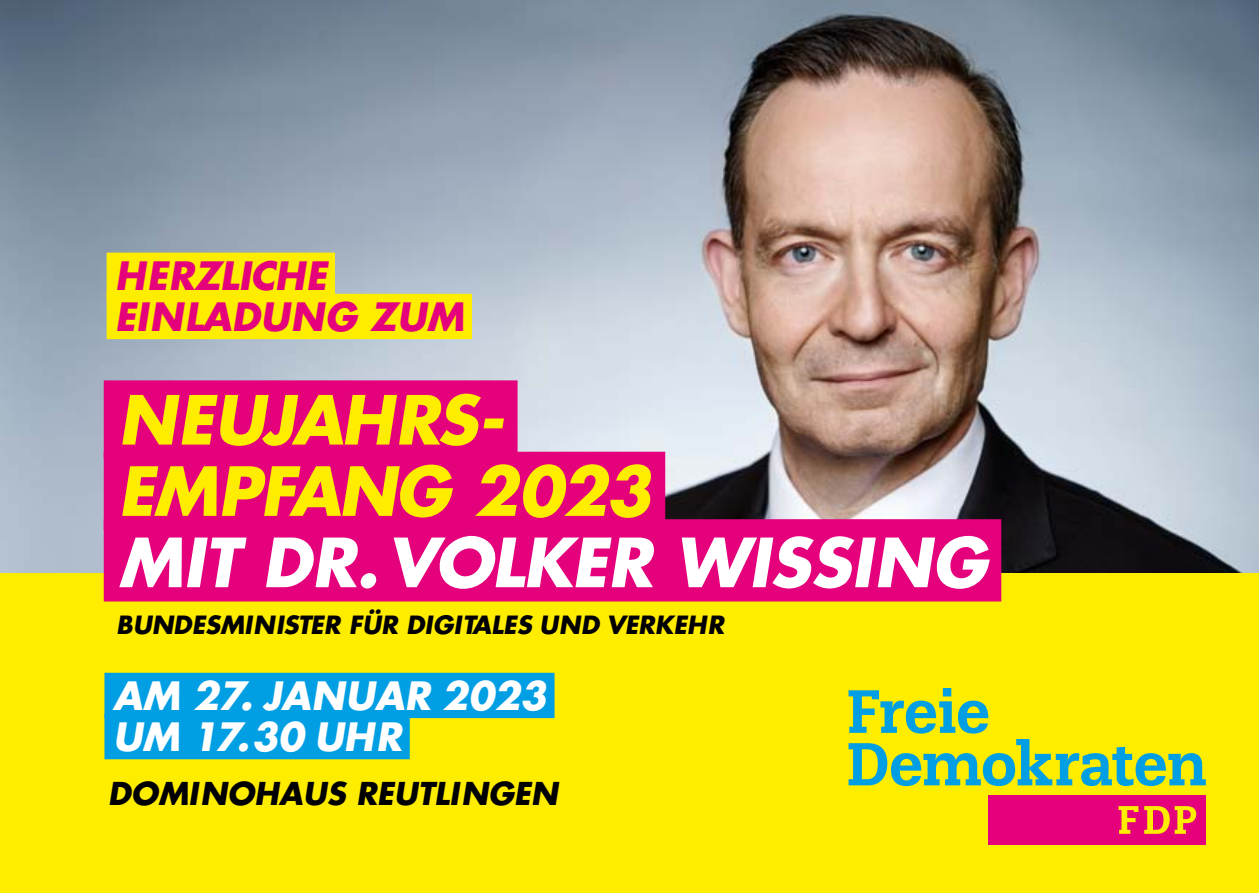
<style>
.page{position:relative;width:1259px;height:893px;background:#fff}
.page>*{position:absolute;margin:0;border:0;box-sizing:border-box;transform-origin:0 0}
.t1{font:italic 700 65.7px/71.4px "Futura LT";letter-spacing:-.02em;color:#ffed00}
.t2{font:italic 700 65.7px "Futura LT";color:#fff}
.t3{font:italic 700 38.1px/41.1px "Futura LT";color:#fff}
.t4{font:italic 700 38.1px/41.1px "Futura LT";color:#e5007c}
.t5{font:italic 700 30.6px "Futura LT";color:#000}
.t6{font:italic 700 24.6px "Futura LT";color:#000}
</style>
<div class="page">
<img style="left:0;top:0;width:1259px;height:573px">
<div style="left:0;top:573px;width:1259px;height:320px;background:#ffed00"></div>
<div style="left:107px;top:253px;width:228px;height:45px;background:#ffed00"></div>
<div style="left:107px;top:294px;width:365px;height:45px;background:#ffed00"></div>
<div style="left:104px;top:380px;width:413px;height:79px;background:#e5007c"></div>
<div style="left:104px;top:452px;width:561px;height:78px;background:#e5007c"></div>
<div style="left:104px;top:519px;width:897px;height:82px;background:#e5007c"></div>
<div style="left:104px;top:673px;width:450px;height:45px;background:#009ee3"></div>
<div style="left:104px;top:714px;width:306px;height:45px;background:#009ee3"></div>
<svg style="left:848px;top:690px;width:357px;height:96px"></svg>
<div style="left:943px;top:688px;width:8px;height:8px;background:#009ee3"></div>
<div style="left:988px;top:796px;width:217px;height:49px;background:#e5007c"></div>
<svg style="left:1144px;top:806px;width:52px;height:28px"></svg>
<svg style="left:1118px;top:806px;width:20px;height:28px"></svg>
<h2 class="t4" style="left:115px;top:254px;width:350px">HERZLICHE<br>EINLADUNG ZUM</h2>
<h1 class="t1" style="left:118px;top:383px;width:534px">NEUJAHRS-<br>EMPFANG 2023</h1>
<h1 class="t2" style="left:118px;top:519px;width:870px">MIT DR. VOLKER WISSING</h1>
<p class="t6" style="left:116px;top:608px;width:609px">BUNDESMINISTER FÜR DIGITALES UND VERKEHR</p>
<h2 class="t3" style="left:113px;top:674px;width:435px">AM 27. JANUAR 2023<br>UM 17.30 UHR</h2>
<p class="t5" style="left:108px;top:773px;width:451px">DOMINOHAUS REUTLINGEN</p>
</div>
